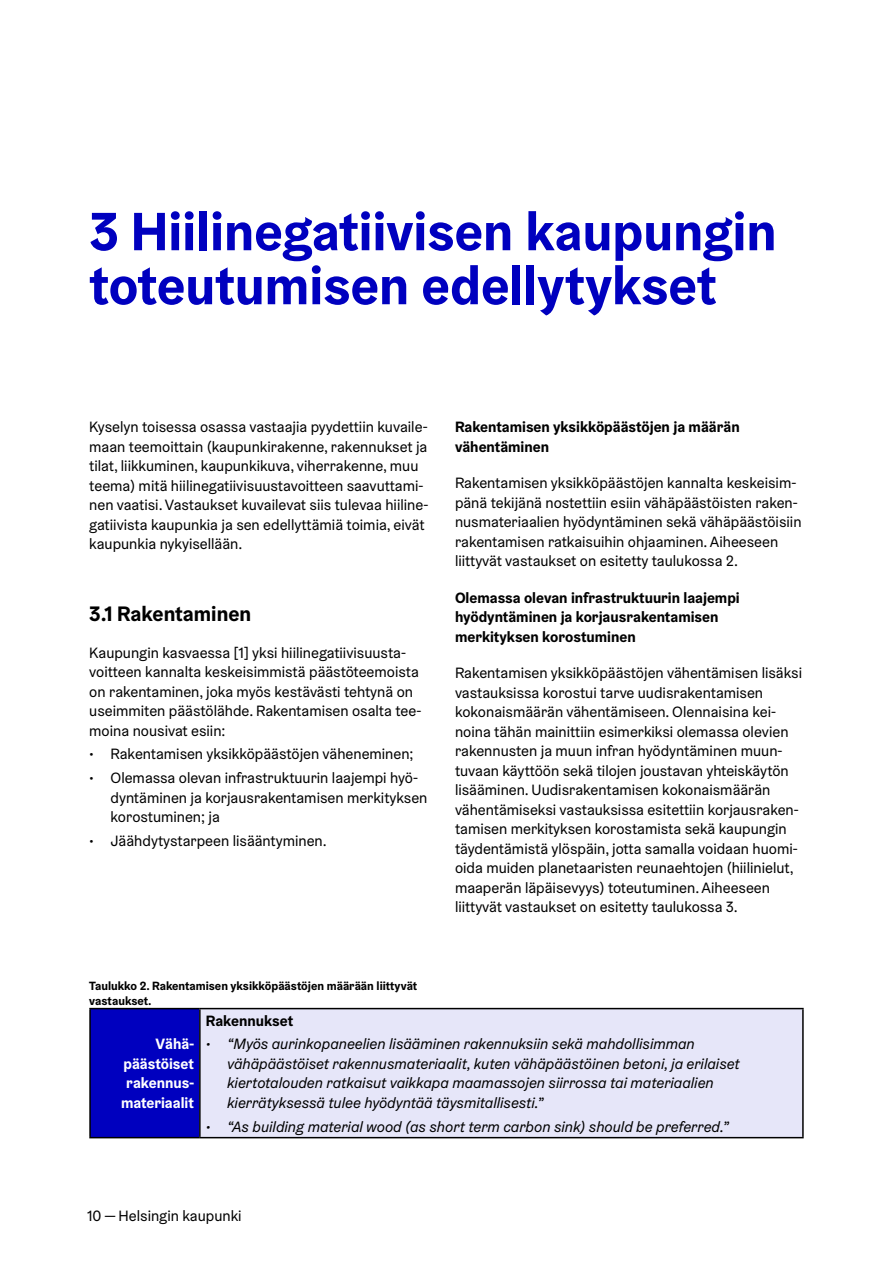
<style>
.page{position:relative;width:893px;height:1263px;background:#fff}
.page>*{position:absolute;margin:0;border:0;box-sizing:border-box;transform-origin:0 0}
.H6_Leipis_10_pt_kappaleväli{font:700 54px/54px "Helsinki Grotesk";color:#0000bf}
.H3_Väliotsikko_Numerointi_14pt{font:700 21px "Helsinki Grotesk";color:#000}
.H6_Leipis_10_pt_kappaleväli-2{font:15px/19.5px "Helsinki Grotesk";color:#000}
.t1{font:italic 15px/19.5px "Helsinki Grotesk";color:#000}
.H4_Väliotsikko_10pt{font:700 15px/19.5px "Helsinki Grotesk";color:#000}
.H6_Leipis_10_pt_kappaleväli-3{font:700 15px/19.5px "Helsinki Grotesk";color:#fff;text-align:right}
.H6_Leipis_10_pt_kappaleväli-4{font:700 15px "Helsinki Grotesk";color:#000}
.Kuvateksti{font:700 12px/15px "Helsinki Grotesk";color:#000}
</style>
<div class="page">
<div style="left:90px;top:1008px;width:110px;height:130px;background:#0000bf"></div>
<div style="left:200px;top:1008px;width:603px;height:130px;background:#e6e6f9"></div>
<hr style="left:89px;top:1008px;width:111px;height:1px;background:#000">
<hr style="left:89px;top:1009px;width:2px;height:128px;background:#000">
<hr style="left:200px;top:1008px;width:604px;height:1px;background:#000">
<hr style="left:802px;top:1009px;width:2px;height:128px;background:#000">
<hr style="left:89px;top:1137px;width:111px;height:1px;background:#000">
<hr style="left:200px;top:1137px;width:604px;height:1px;background:#000">
<hr style="left:199px;top:1009px;width:2px;height:128px;background:#000">
<p class="H6_Leipis_10_pt_kappaleväli" style="left:89px;top:204px;width:689px">3 Hiilinegatiivisen kaupungin toteutumisen edellytykset</p>
<p class="H6_Leipis_10_pt_kappaleväli-2" style="left:89px;top:417px;width:341px">Kyselyn toisessa osassa vastaajia pyydettiin kuvaile&shy;maan teemoittain (kaupunkirakenne, rakennukset ja tilat, liikkuminen, kaupunkikuva, viherrakenne, muu teema) mitä hiilinegatiivisuustavoitteen saavuttami&shy;nen vaatisi. Vastaukset kuvailevat siis tulevaa hiiline&shy;gatiivista kaupunkia ja sen edellyttämiä toimia, eivät kaupunkia nykyisellään.</p>
<h3 class="H3_Väliotsikko_Numerointi_14pt" style="left:89px;top:600px;width:163px">3.1 Rakentaminen</h3>
<p class="H6_Leipis_10_pt_kappaleväli-2" style="left:89px;top:642px;width:334px">Kaupungin kasvaessa [1] yksi hiilinegatiivisuusta&shy;voitteen kannalta keskeisimmistä päästöteemoista on rakentaminen, joka myös kestävästi tehtynä on useimmiten päästölähde. Rakentamisen osalta tee&shy;moina nousivat esiin:</p>
<p class="H6_Leipis_10_pt_kappaleväli-2" style="left:89px;top:744px;width:326px">• Rakentamisen yksikköpäästöjen väheneminen;</p>
<p class="H6_Leipis_10_pt_kappaleväli-2" style="left:111px;top:768px;width:318px;text-indent:-21px">• Olemassa olevan infrastruktuurin laajempi hyö&shy;dyntäminen ja korjausrakentamisen merkityksen korostuminen; ja</p>
<p class="H6_Leipis_10_pt_kappaleväli-2" style="left:89px;top:831px;width:239px">• Jäähdytystarpeen lisääntyminen.</p>
<p class="Kuvateksti" style="left:89px;top:978px;width:329px">Taulukko 2. Rakentamisen yksikköpäästöjen määrään liittyvät vastaukset.</p>
<h4 class="H4_Väliotsikko_10pt" style="left:455px;top:417px;width:286px">Rakentamisen yksikköpäästöjen ja määrän vähentäminen</h4>
<p class="H6_Leipis_10_pt_kappaleväli-2" style="left:455px;top:473px;width:348px">Rakentamisen yksikköpäästöjen kannalta keskeisim&shy;pänä tekijänä nostettiin esiin vähäpäästöisten raken&shy;nusmateriaalien hyödyntäminen sekä vähäpäästöisiin rakentamisen ratkaisuihin ohjaaminen. Aiheeseen liittyvät vastaukset on esitetty taulukossa 2.</p>
<h4 class="H4_Väliotsikko_10pt" style="left:455px;top:587px;width:286px">Olemassa olevan infrastruktuurin laajempi hyödyntäminen ja korjausrakentamisen merkityksen korostuminen</h4>
<p class="H6_Leipis_10_pt_kappaleväli-2" style="left:455px;top:663px;width:349px">Rakentamisen yksikköpäästöjen vähentämisen lisäksi vastauksissa korostui tarve uudisrakentamisen kokonaismäärän vähentämiseen. Olennaisina kei&shy;noina tähän mainittiin esimerkiksi olemassa olevien rakennusten ja muun infran hyödyntäminen muun&shy;tuvaan käyttöön sekä tilojen joustavan yhteiskäytön lisääminen. Uudisrakentamisen kokonaismäärän vähentämiseksi vastauksissa esitettiin korjausraken&shy;tamisen merkityksen korostamista sekä kaupungin täydentämistä ylöspäin, jotta samalla voidaan huomi&shy;oida muiden planetaaristen reunaehtojen (hiilinielut, maaperän läpäisevyys) toteutuminen. Aiheeseen liittyvät vastaukset on esitetty taulukossa 3.</p>
<p class="H6_Leipis_10_pt_kappaleväli-3" style="left:121px;top:1034px;width:75px">Vähä&shy;päästöiset rakennus&shy;materiaalit</p>
<p class="H6_Leipis_10_pt_kappaleväli-4" style="left:206px;top:1011px;width:89px">Rakennukset</p>
<p class="t1" style="left:227px;top:1034px;width:514px;text-indent:-21px">• “Myös aurinkopaneelien lisääminen rakennuksiin sekä mahdollisimman vähäpäästöiset rakennusmateriaalit, kuten vähäpäästöinen betoni, ja erilaiset kiertotalouden ratkaisut vaikkapa maamassojen siirrossa tai materiaalien kierrätyksessä tulee hyödyntää täysmitallisesti.”</p>
<p class="t1" style="left:206px;top:1116px;width:524px">• “As building material wood (as short term carbon sink) should be preferred.”</p>
<p class="H6_Leipis_10_pt_kappaleväli-2" style="left:87px;top:1206px;width:156px">10 — Helsingin kaupunki</p>
</div>
